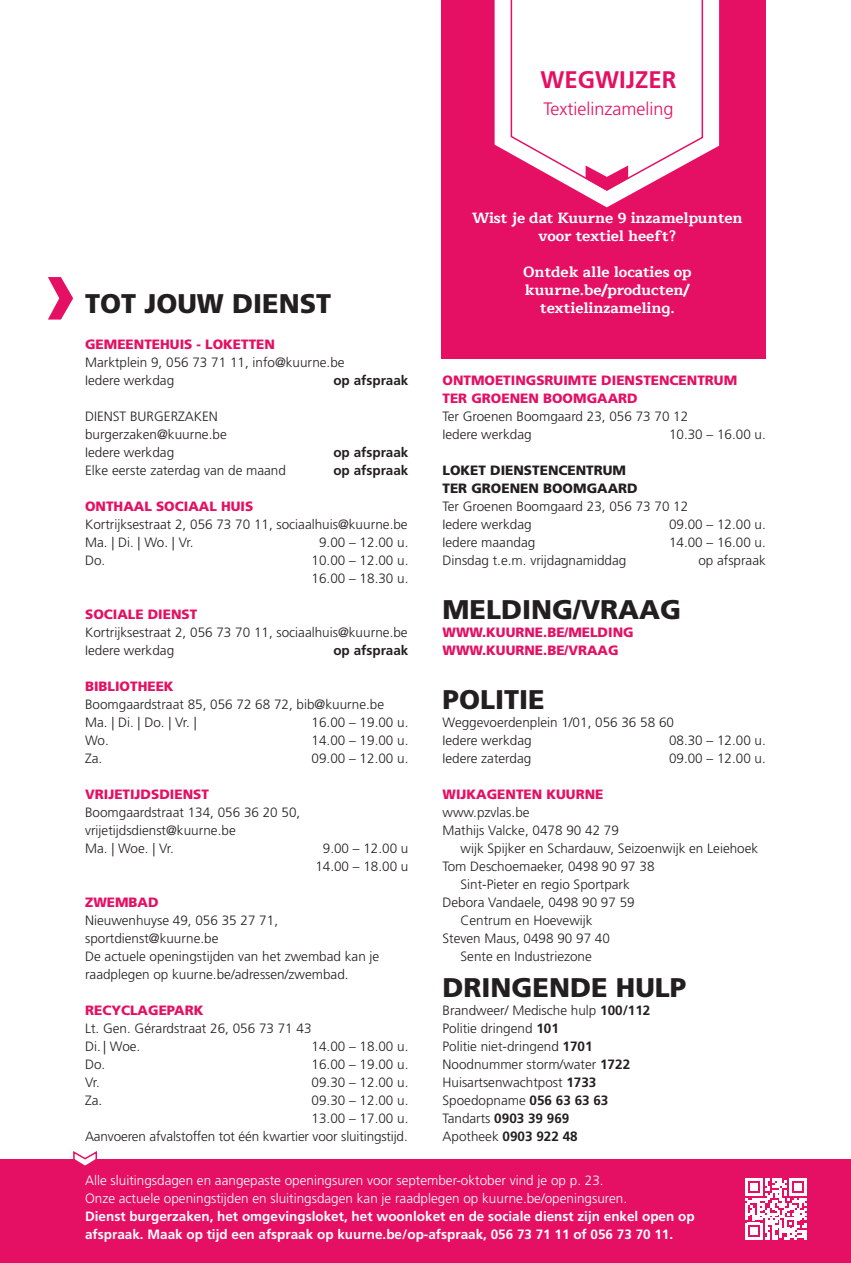
<style>
.page{position:relative;width:851px;height:1263px;background:#fff}
.page>*{position:absolute;margin:0;border:0;box-sizing:border-box;transform-origin:0 0}
.INFK_Tussentitel_1{font:900 27px "Frutiger LT Std";color:#231f20}
.t1{font:700 24px "Frutiger LT Std";color:#e50f63}
.t2{font:300 18px "Frutiger LT Std";color:#e50f63}
.INFK_body_2_maitree_reg{font:700 15px/18px "Maitree";color:#fff;text-align:center}
.INFK_body_1_Frutiger_light{font:300 13.5px/18px "Frutiger LT Std";color:#231f20}
.INFK_Tussentitel_1-2{font:300 13.5px/18px "Frutiger LT Std";color:#231f20}
.INFK_Tussentitel_1-3{font:900 13.5px/18px "Frutiger LT Std";color:#e50f63}
.t3{font:300 13.5px "Frutiger LT Std";color:#fff}
.t4{font:700 13.5px/18px "Frutiger LT Std";color:#fff}
.INFK_body_1_Frutiger_light-2{font:700 13.5px "Frutiger LT Std";color:#231f20}
.INFK_Tussentitel_1-4{font:900 13.5px/18px "Frutiger LT Std";color:#231f20}
.s1{font-weight:900;color:#e50f63}
.s2{font-weight:700}
</style>
<div class="page">
<div style="left:441px;top:0;width:324px;height:358px;background:#e50f63"></div>
<svg style="left:494px;top:0;width:225px;height:207px"></svg>
<svg style="left:510px;top:0;width:193px;height:192px;background:#fce5ee"></svg>
<svg style="left:48px;top:277px;width:25px;height:43px"></svg>
<div style="left:0;top:1159px;width:850px;height:104px;background:#e50f63"></div>
<svg style="left:73px;top:1151px;width:24px;height:15px"></svg>
<svg style="left:745px;top:1178px;width:61px;height:62px"></svg>
<p class="t1" style="left:540px;top:66px;width:138px">WEGWIJZER</p>
<p class="t2" style="left:543px;top:99px;width:131px">Textielinzameling</p>
<p class="INFK_Tussentitel_1" style="left:85px;top:287px;width:248px">TOT JOUW DIENST</p>
<p class="INFK_Tussentitel_1-3" style="left:85px;top:335px;width:191px">GEMEENTEHUIS - LOKETTEN</p>
<p class="INFK_body_1_Frutiger_light" style="left:85px;top:354px;width:261px">Marktplein 9, 056 73 71 11, info@kuurne.be</p>
<p class="INFK_body_1_Frutiger_light" style="left:85px;top:372px;width:91px">Iedere werkdag</p>
<p class="INFK_body_1_Frutiger_light-2" style="left:333px;top:372px;width:77px">op afspraak</p>
<p class="INFK_body_1_Frutiger_light" style="left:85px;top:408px;width:134px">DIENST BURGERZAKEN</p>
<p class="INFK_body_1_Frutiger_light" style="left:85px;top:426px;width:143px">burgerzaken@kuurne.be</p>
<p class="INFK_body_1_Frutiger_light" style="left:85px;top:444px;width:91px">Iedere werkdag</p>
<p class="INFK_body_1_Frutiger_light-2" style="left:333px;top:444px;width:77px">op afspraak</p>
<p class="INFK_body_1_Frutiger_light" style="left:85px;top:462px;width:202px">Elke eerste zaterdag van de maand</p>
<p class="INFK_body_1_Frutiger_light-2" style="left:333px;top:462px;width:77px">op afspraak</p>
<p class="INFK_Tussentitel_1-3" style="left:85px;top:497px;width:170px">ONTHAAL SOCIAAL HUIS</p>
<p class="INFK_body_1_Frutiger_light" style="left:85px;top:516px;width:324px">Kortrijksestraat 2, 056 73 70 11, sociaalhuis@kuurne.be</p>
<p class="INFK_body_1_Frutiger_light" style="left:85px;top:534px;width:110px">Ma. | Di. | Wo. | Vr.</p>
<p class="INFK_body_1_Frutiger_light" style="left:319px;top:534px;width:91px">9.00 – 12.00 u.</p>
<p class="INFK_body_1_Frutiger_light" style="left:85px;top:552px;width:22px">Do.</p>
<p class="INFK_body_1_Frutiger_light" style="left:311px;top:552px;width:98px">10.00 – 12.00 u.</p>
<p class="INFK_body_1_Frutiger_light" style="left:311px;top:570px;width:98px">16.00 – 18.30 u.</p>
<p class="INFK_Tussentitel_1-3" style="left:85px;top:605px;width:114px">SOCIALE DIENST</p>
<p class="INFK_body_1_Frutiger_light" style="left:85px;top:624px;width:324px">Kortrijksestraat 2, 056 73 70 11, sociaalhuis@kuurne.be</p>
<p class="INFK_body_1_Frutiger_light" style="left:85px;top:642px;width:91px">Iedere werkdag</p>
<p class="INFK_body_1_Frutiger_light-2" style="left:333px;top:642px;width:77px">op afspraak</p>
<p class="INFK_Tussentitel_1-3" style="left:85px;top:677px;width:90px">BIBLIOTHEEK</p>
<p class="INFK_body_1_Frutiger_light" style="left:85px;top:696px;width:300px">Boomgaardstraat 85, 056 72 68 72, bib@kuurne.be</p>
<p class="INFK_body_1_Frutiger_light" style="left:85px;top:714px;width:113px">Ma. | Di. | Do. | Vr. |</p>
<p class="INFK_body_1_Frutiger_light" style="left:311px;top:714px;width:98px">16.00 – 19.00 u.</p>
<p class="INFK_body_1_Frutiger_light" style="left:85px;top:732px;width:25px">Wo.</p>
<p class="INFK_body_1_Frutiger_light" style="left:311px;top:732px;width:98px">14.00 – 19.00 u.</p>
<p class="INFK_body_1_Frutiger_light" style="left:85px;top:750px;width:19px">Za.</p>
<p class="INFK_body_1_Frutiger_light" style="left:311px;top:750px;width:98px">09.00 – 12.00 u.</p>
<p class="INFK_Tussentitel_1-2" style="left:85px;top:786px;width:217px"><span class="s1">VRIJETIJDSDIENST<br></span>Boomgaardstraat 134, 056 36 20 50, vrijetijdsdienst@kuurne.be</p>
<p class="INFK_body_1_Frutiger_light" style="left:85px;top:840px;width:90px">Ma. | Woe. | Vr.</p>
<p class="INFK_body_1_Frutiger_light" style="left:323px;top:840px;width:87px">9.00 – 12.00 u</p>
<p class="INFK_body_1_Frutiger_light" style="left:315px;top:858px;width:95px">14.00 – 18.00 u</p>
<p class="INFK_Tussentitel_1-2" style="left:85px;top:894px;width:296px"><span class="s1">ZWEMBAD<br></span>Nieuwenhuyse 49, 056 35 27 71, sportdienst@kuurne.be<br>De actuele openingstijden van het zwembad kan je raadplegen op kuurne.be/adressen/zwembad.</p>
<p class="INFK_Tussentitel_1-2" style="left:85px;top:1002px;width:228px"><span class="s1">RECYCLAGEPARK<br></span>Lt. Gen. Gérardstraat 26, 056 73 71 43</p>
<p class="INFK_body_1_Frutiger_light" style="left:85px;top:1038px;width:57px">Di. | Woe.</p>
<p class="INFK_body_1_Frutiger_light" style="left:311px;top:1038px;width:98px">14.00 – 18.00 u.</p>
<p class="INFK_body_1_Frutiger_light" style="left:85px;top:1056px;width:22px">Do.</p>
<p class="INFK_body_1_Frutiger_light" style="left:311px;top:1056px;width:98px">16.00 – 19.00 u.</p>
<p class="INFK_body_1_Frutiger_light" style="left:85px;top:1074px;width:16px">Vr.</p>
<p class="INFK_body_1_Frutiger_light" style="left:311px;top:1074px;width:98px">09.30 – 12.00 u.</p>
<p class="INFK_body_1_Frutiger_light" style="left:85px;top:1092px;width:19px">Za.</p>
<p class="INFK_body_1_Frutiger_light" style="left:311px;top:1092px;width:98px">09.30 – 12.00 u.</p>
<p class="INFK_body_1_Frutiger_light" style="left:311px;top:1110px;width:98px">13.00 – 17.00 u.</p>
<p class="INFK_body_1_Frutiger_light" style="left:85px;top:1128px;width:324px">Aanvoeren afvalstoffen tot één kwartier voor sluitingstijd.</p>
<p class="INFK_body_2_maitree_reg" style="left:472px;top:209px;width:272px">Wist je dat Kuurne 9 inzamelpunten voor textiel heeft?</p>
<p class="INFK_body_2_maitree_reg" style="left:523px;top:263px;width:170px">Ontdek alle locaties op</p>
<p class="INFK_body_2_maitree_reg" style="left:525px;top:281px;width:166px">kuurne.be/producten/ textielinzameling.</p>
<p class="INFK_Tussentitel_1-3" style="left:442px;top:371px;width:296px">ONTMOETINGSRUIMTE DIENSTENCENTRUM<br>TER GROENEN BOOMGAARD</p>
<p class="INFK_body_1_Frutiger_light" style="left:442px;top:408px;width:247px">Ter Groenen Boomgaard 23, 056 73 70 12</p>
<p class="INFK_body_1_Frutiger_light" style="left:442px;top:426px;width:91px">Iedere werkdag</p>
<p class="INFK_body_1_Frutiger_light" style="left:669px;top:426px;width:98px">10.30 – 16.00 u.</p>
<p class="INFK_Tussentitel_1-4" style="left:442px;top:461px;width:197px">LOKET DIENSTENCENTRUM<br>TER GROENEN BOOMGAARD</p>
<p class="INFK_Tussentitel_1-2" style="left:442px;top:498px;width:247px">Ter Groenen Boomgaard 23, 056 73 70 12</p>
<p class="INFK_body_1_Frutiger_light" style="left:442px;top:516px;width:91px">Iedere werkdag</p>
<p class="INFK_body_1_Frutiger_light" style="left:669px;top:516px;width:98px">09.00 – 12.00 u.</p>
<p class="INFK_body_1_Frutiger_light" style="left:442px;top:534px;width:94px">Iedere maandag</p>
<p class="INFK_body_1_Frutiger_light" style="left:669px;top:534px;width:98px">14.00 – 16.00 u.</p>
<p class="INFK_body_1_Frutiger_light" style="left:442px;top:552px;width:185px">Dinsdag t.e.m. vrijdagnamiddag</p>
<p class="INFK_body_1_Frutiger_light" style="left:698px;top:552px;width:69px">op afspraak</p>
<p class="INFK_Tussentitel_1" style="left:442px;top:593px;width:240px">MELDING/VRAAG</p>
<p class="INFK_Tussentitel_1-3" style="left:442px;top:623px;width:193px">WWW.KUURNE.BE/MELDING<br>WWW.KUURNE.BE/VRAAG</p>
<p class="INFK_Tussentitel_1" style="left:442px;top:683px;width:104px">POLITIE</p>
<p class="INFK_body_1_Frutiger_light" style="left:442px;top:714px;width:233px">Weggevoerdenplein 1/01, 056 36 58 60</p>
<p class="INFK_body_1_Frutiger_light" style="left:442px;top:732px;width:91px">Iedere werkdag</p>
<p class="INFK_body_1_Frutiger_light" style="left:669px;top:732px;width:98px">08.30 – 12.00 u.</p>
<p class="INFK_body_1_Frutiger_light" style="left:442px;top:750px;width:90px">Iedere zaterdag</p>
<p class="INFK_body_1_Frutiger_light" style="left:669px;top:750px;width:98px">09.00 – 12.00 u.</p>
<p class="INFK_Tussentitel_1-3" style="left:442px;top:785px;width:162px">WIJKAGENTEN KUURNE</p>
<p class="INFK_body_1_Frutiger_light" style="left:442px;top:804px;width:89px">www.pzvlas.be</p>
<p class="INFK_body_1_Frutiger_light" style="left:442px;top:822px;width:178px">Mathijs Valcke, 0478 90 42 79</p>
<p class="INFK_body_1_Frutiger_light" style="left:460px;top:840px;width:299px">wijk Spijker en Schardauw, Seizoenwijk en Leiehoek</p>
<p class="INFK_body_1_Frutiger_light" style="left:442px;top:858px;width:213px">Tom Deschoemaeker, 0498 90 97 38</p>
<p class="INFK_body_1_Frutiger_light" style="left:460px;top:876px;width:171px">Sint-Pieter en regio Sportpark</p>
<p class="INFK_body_1_Frutiger_light" style="left:460px;top:894px;width:176px;text-indent:-18px">Debora Vandaele, 0498 90 97 59<br>Centrum en Hoevewijk</p>
<p class="INFK_body_1_Frutiger_light" style="left:442px;top:930px;width:169px">Steven Maus, 0498 90 97 40</p>
<p class="INFK_body_1_Frutiger_light" style="left:460px;top:948px;width:133px">Sente en Industriezone</p>
<p class="INFK_Tussentitel_1" style="left:442px;top:971px;width:245px">DRINGENDE HULP</p>
<p class="INFK_Tussentitel_1-2" style="left:442px;top:1002px;width:209px">Brandweer/ Medische hulp <span class="s2">100/112<br></span>Politie dringend <span class="s2">101<br></span>Politie niet-dringend <span class="s2">1701<br></span>Noodnummer storm/water <span class="s2">1722<br></span>Huisartsenwachtpost <span class="s2">1733<br></span>Spoedopname <span class="s2">056 63 63 63<br></span>Tandarts <span class="s2">0903 39 969<br></span>Apotheek <span class="s2">0903 922 48</span></p>
<p class="t3" style="left:85px;top:1173px;width:520px">Alle sluitingsdagen en aangepaste openingsuren voor september-oktober vind je op p. 23.</p>
<p class="t3" style="left:85px;top:1191px;width:543px">Onze actuele openingstijden en sluitingsdagen kan je raadplegen op kuurne.be/openingsuren.</p>
<p class="t4" style="left:85px;top:1207px;width:611px">Dienst burgerzaken, het omgevingsloket, het woonloket en de sociale dienst zijn enkel open op afspraak. Maak op tijd een afspraak op kuurne.be/op-afspraak, 056 73 71 11 of 056 73 70 11.</p>
</div>
